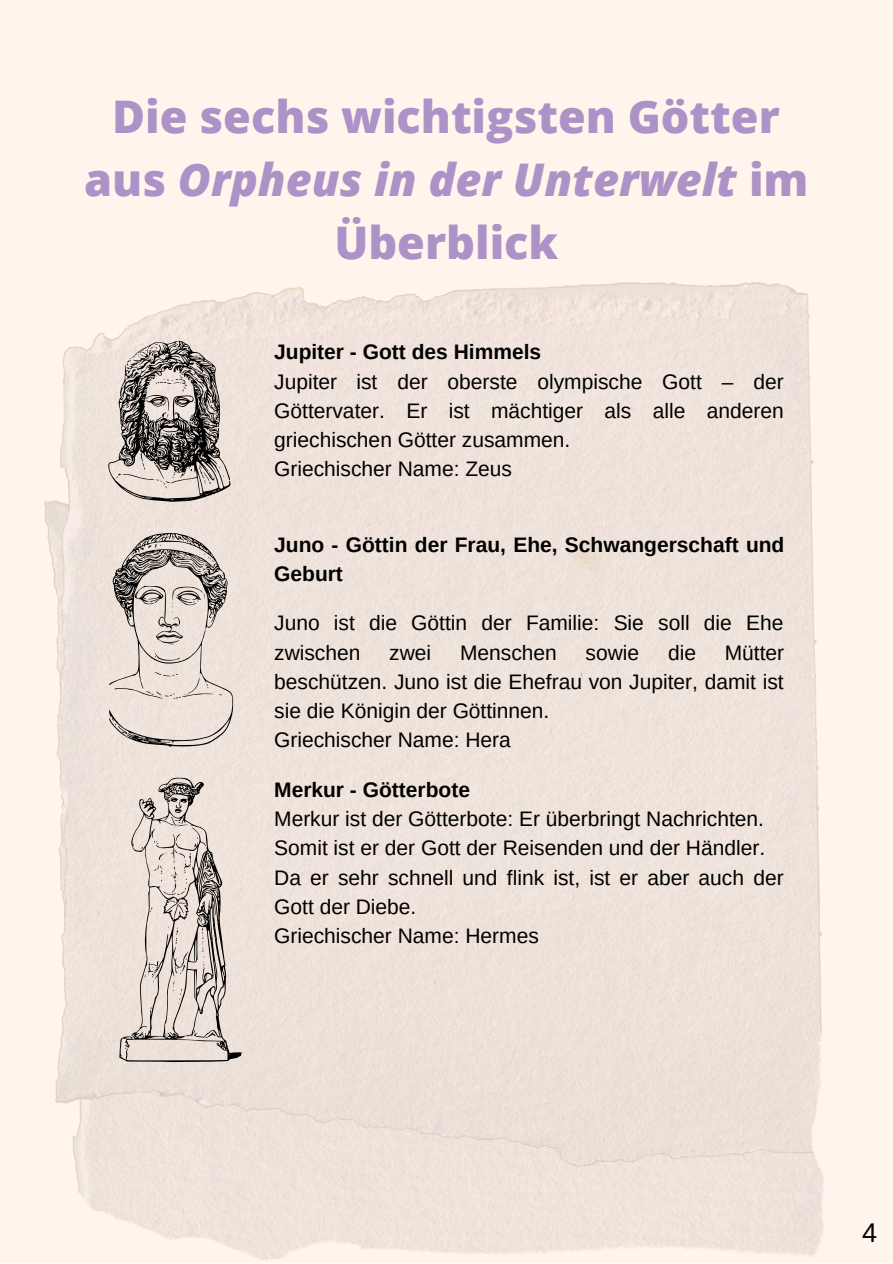
<style>
.page{position:relative;width:893px;height:1264px;background:#fff}
.page>*{position:absolute;margin:0;border:0;box-sizing:border-box;transform-origin:0 0}
.t1{font:800 45px/63px "Open Sans";color:#ad92c8;text-align:center}
.t2{font:27px "Arimo";color:#000}
.t3{font:21px/29.2px "Arimo";color:#000}
.t4{font:700 21px/29.2px "Arimo";color:#000}
.s1{font-style:italic}
</style>
<div class="page">
<div style="left:0;top:0;width:892px;height:1262px;background:#fff5ec"></div>
<img style="left:44px;top:283px;width:781px;height:978px">
<svg style="left:108px;top:532px;width:125px;height:215px"></svg>
<svg style="left:108px;top:340px;width:123px;height:162px;background:#a59d97"></svg>
<svg style="left:119px;top:777px;width:123px;height:285px"></svg>
<h1 class="t1" style="left:84px;top:84px;width:726px">Die sechs wichtigsten Götter aus <span class="s1">Orpheus in der Unterwelt</span> im<br>Überblick</h1>
<p class="t4" style="left:274px;top:337px;width:268px">Jupiter - Gott des Himmels</p>
<p class="t3" style="left:274px;top:367px;width:511px">Jupiter ist der oberste olympische Gott – der Göttervater. Er ist mächtiger als alle anderen griechischen Götter zusammen.<br>Griechischer Name: Zeus</p>
<p class="t4" style="left:274px;top:529px;width:511px">Juno - Göttin der Frau, Ehe, Schwangerschaft und<br>Geburt</p>
<p class="t3" style="left:274px;top:608px;width:510px">Juno ist die Göttin der Familie: Sie soll die Ehe zwischen</p>
<p class="t3" style="left:389px;top:637px;width:43px">zwei</p>
<p class="t3" style="left:460px;top:637px;width:98px">Menschen</p>
<p class="t3" style="left:585px;top:637px;width:55px">sowie</p>
<p class="t3" style="left:668px;top:637px;width:29px">die</p>
<p class="t3" style="left:274px;top:637px;width:511px;text-indent:450px">Mütter beschützen. Juno ist die Ehefrau von Jupiter, damit ist sie die Königin der Göttinnen.<br>Griechischer Name: Hera</p>
<p class="t4" style="left:274px;top:775px;width:197px">Merkur - Götterbote</p>
<p class="t3" style="left:274px;top:804px;width:511px">Merkur ist der Götterbote: Er überbringt Nachrichten.<br>Somit ist er der Gott der Reisenden und der Händler.<br>Da er sehr schnell und flink ist, ist er aber auch der Gott der Diebe.<br>Griechischer Name: Hermes</p>
<p class="t2" style="left:862px;top:1217px;width:17px">4</p>
</div>
